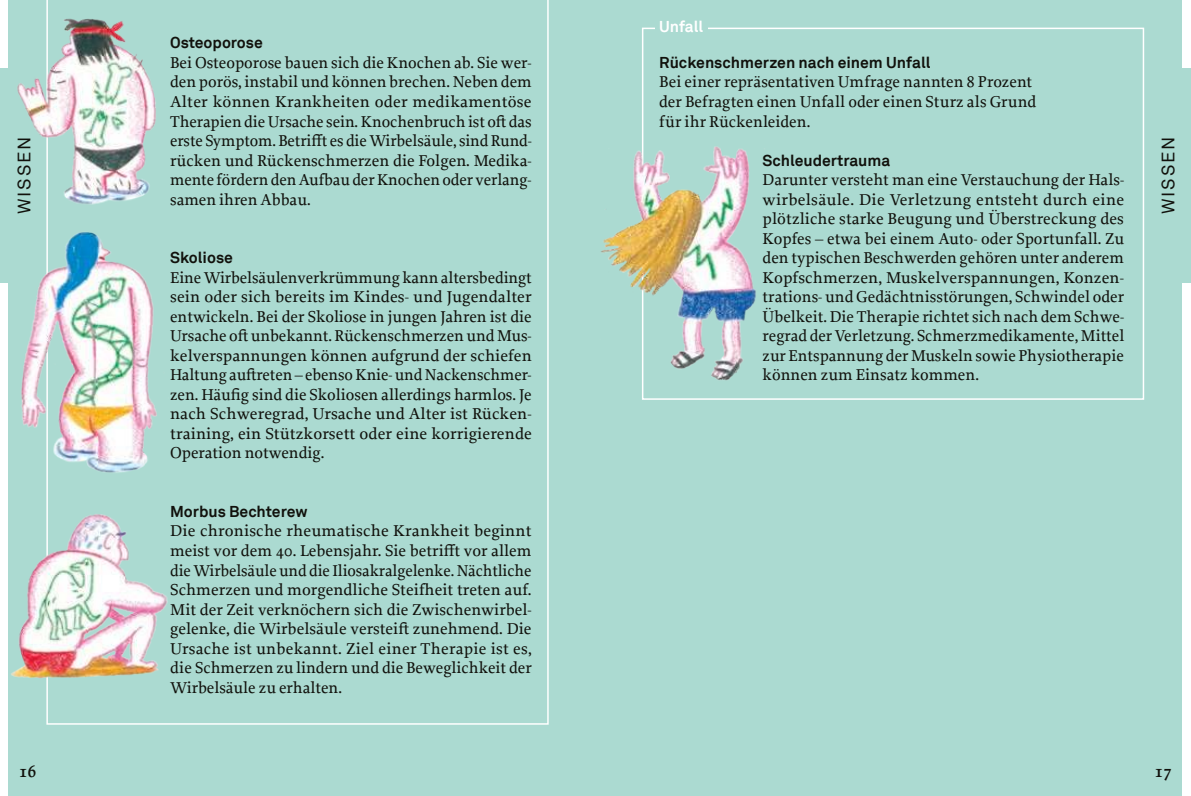
<style>
.page{position:relative;width:1191px;height:796px;background:#fff}
.page>*{position:absolute;margin:0;border:0;box-sizing:border-box;transform-origin:0 0}
.t1{font:18px "Akkurat Helsana";letter-spacing:.11em;color:#11110c}
.t2{font:600 18px "Proforma";color:#11110c}
.t3{font:500 16.5px/19.5px "Proforma";color:#11110c;text-align:justify}
.t4{font:700 15.75px "Akkurat Helsana";color:#11110c}
.t5{font:700 15.75px "Akkurat Helsana";color:#fff}
</style>
<div class="page">
<div style="left:9px;top:0;width:1173px;height:795px;background:#abdad1"></div>
<div style="left:0;top:68px;width:9px;height:214px;background:#abdad1"></div>
<div style="left:1182px;top:68px;width:9px;height:214px;background:#abdad1"></div>
<div style="left:642px;top:28px;width:502px;height:371px;border:2px solid #fff"></div>
<svg style="left:46px;top:0;width:503px;height:724px"></svg>
<div style="left:655px;top:19px;width:52px;height:12px;background:#abdad1"></div>
<img style="left:8px;top:471px;width:166px;height:235px">
<img style="left:601px;top:134px;width:155px;height:256px">
<img style="left:8px;top:4px;width:160px;height:205px">
<img style="left:12px;top:221px;width:158px;height:261px">
<p class="t5" style="left:659px;top:17px;width:46px">Unfall</p>
<p class="t4" style="left:170px;top:34px;width:94px">Osteoporose</p>
<p class="t3" style="left:170px;top:53px;width:363px">Bei Osteoporose bauen sich die Knochen ab. Sie wer&shy;den porös, instabil und können brechen. Neben dem Alter können Krankheiten oder medikamentöse Therapien die Ursache sein. Knochenbruch ist oft das erste Symptom. Betrifft es die Wirbelsäule, sind Rund&shy;rücken und Rückenschmerzen die Folgen. Medika&shy;mente fördern den Aufbau der Knochen oder verlang&shy;samen ihren Abbau.</p>
<p class="t4" style="left:659px;top:53px;width:273px">Rückenschmerzen nach einem Unfall</p>
<p class="t3" style="left:659px;top:73px;width:378px;text-align:left">Bei einer repräsentativen Umfrage nannten 8 Prozent der Befragten einen Unfall oder einen Sturz als Grund für ihr Rückenleiden.</p>
<p class="t1" style="left:15px;top:214px;width:79px;rotate:-90deg">WISSEN</p>
<p class="t1" style="left:1158px;top:214px;width:79px;rotate:-90deg">WISSEN</p>
<p class="t4" style="left:762px;top:151px;width:129px">Schleudertrauma</p>
<p class="t3" style="left:762px;top:170px;width:363px">Darunter versteht man eine Verstauchung der Hals&shy;wirbelsäule. Die Verletzung entsteht durch eine plötz liche starke Beugung und Überstreckung des Kopfes – etwa bei einem Auto- oder Sportunfall. Zu den typischen Beschwerden gehören unter anderem Kopfschmerzen, Muskelverspannungen, Konzen&shy;trations- und Gedächtnisstörungen, Schwindel oder Übelkeit. Die Therapie richtet sich nach dem Schwe&shy;regrad der Verletzung. Schmerzmedikamente, Mittel zur Entspannung der Muskeln sowie Physiotherapie können zum Einsatz kommen.</p>
<p class="t4" style="left:170px;top:248px;width:64px">Skoliose</p>
<p class="t3" style="left:170px;top:268px;width:363px">Eine Wirbelsäulenverkrümmung kann altersbedingt sein oder sich bereits im Kindes- und Jugendalter entwickeln. Bei der Skoliose in jungen Jahren ist die Ursache oft unbekannt. Rückenschmerzen und Mus&shy;kelverspannungen können aufgrund der schiefen Haltung auftreten – ebenso Knie- und Nackenschmer&shy;zen. Häufig sind die Skoliosen allerdings harmlos. Je nach Schweregrad, Ursache und Alter ist Rücken&shy;training, ein Stützkorsett oder eine korrigierende Operation notwendig.</p>
<p class="t4" style="left:170px;top:502px;width:139px">Morbus Bechterew</p>
<p class="t3" style="left:170px;top:521px;width:363px">Die chronische rheumatische Krankheit beginnt meist vor dem 40. Lebensjahr. Sie betrifft vor allem die Wirbelsäule und die Iliosakralgelenke. Nächtliche Schmerzen und morgendliche Steifheit treten auf.<br>Mit der Zeit verknöchern sich die Zwischenwirbel&shy;gelenke, die Wirbelsäule versteift zunehmend. Die Ursache ist unbekannt. Ziel einer Therapie ist es, die Schmerzen zu lindern und die Beweglichkeit der Wirbelsäule zu erhalten.</p>
<p class="t2" style="left:19px;top:763px;width:19px">16</p>
<p class="t2" style="left:1154px;top:763px;width:19px">17</p>
</div>
